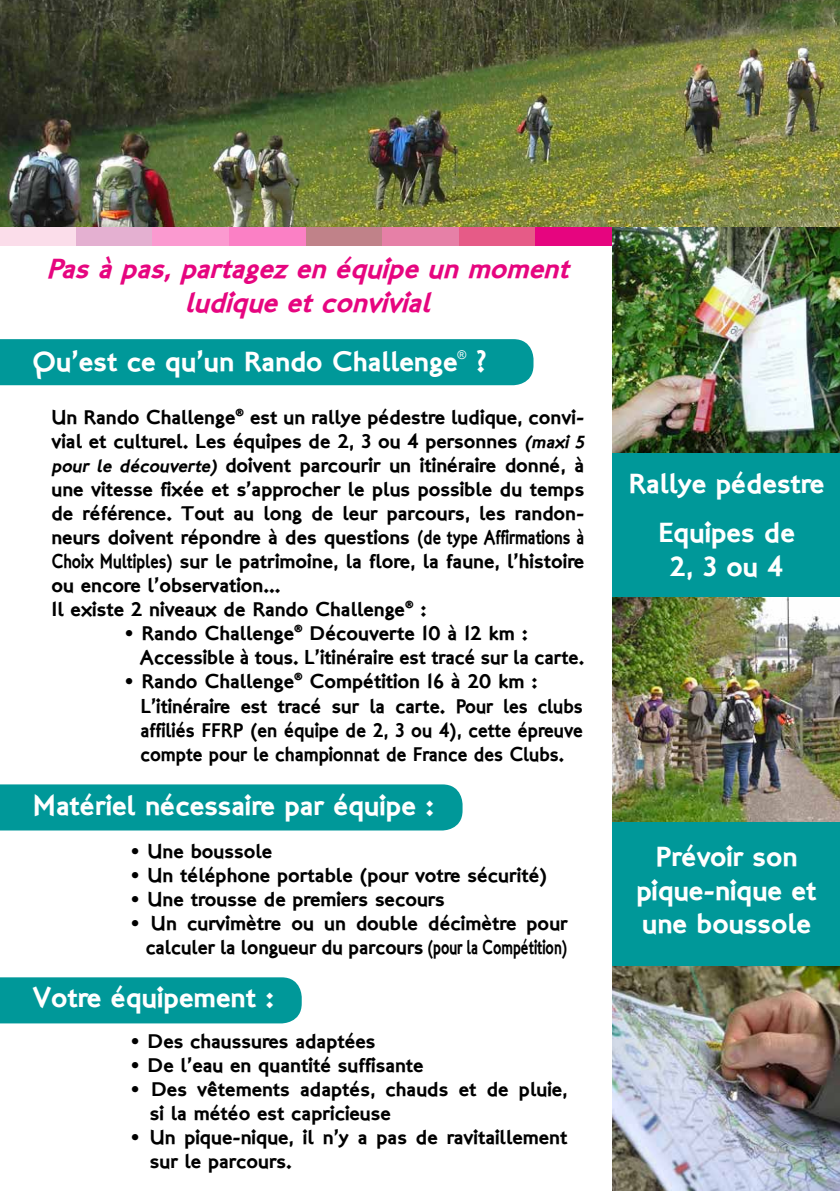
<style>
.page{position:relative;width:840px;height:1191px;background:#fff}
.page>*{position:absolute;margin:0;border:0;box-sizing:border-box;transform-origin:0 0}
.t1{font:28px/33.6px "London Two";color:#fff;text-align:center}
.t2{font:italic 28px/33.6px "London Two";color:#e6057f;text-align:center}
.t3{font:20px/24px "London Two";color:#000}
.t4{font:12px "Arial";color:#fff}
.s1{font-style:italic;font-size:18px}
</style>
<div class="page">
<div style="left:0;top:977px;width:301px;height:46px;background:#009899"></div>
<div style="left:0;top:784px;width:462px;height:46px;background:#009899"></div>
<div style="left:0;top:339px;width:533px;height:46px;background:#009899"></div>
<img style="left:0;top:0;width:839px;height:227px">
<img style="left:612px;top:597px;width:227px;height:225px">
<img style="left:612px;top:965px;width:227px;height:226px">
<img style="left:612px;top:228px;width:227px;height:226px">
<div style="left:612px;top:454px;width:227px;height:143px;background:#009899"></div>
<div style="left:612px;top:822px;width:227px;height:143px;background:#009899"></div>
<div style="left:229px;top:228px;width:76px;height:18px;background:#fb80c5"></div>
<div style="left:305px;top:228px;width:77px;height:18px;background:#c08289"></div>
<div style="left:382px;top:228px;width:77px;height:18px;background:#e680a7"></div>
<div style="left:459px;top:228px;width:76px;height:18px;background:#e65b87"></div>
<div style="left:535px;top:228px;width:77px;height:18px;background:#e6057f"></div>
<div style="left:0;top:228px;width:76px;height:18px;background:#fbddea"></div>
<div style="left:76px;top:228px;width:76px;height:18px;background:#e4b0d1"></div>
<div style="left:152px;top:228px;width:77px;height:18px;background:#fb9ad0"></div>
<h1 class="t2" style="left:46px;top:252px;width:533px">Pasàpas,partagezenéquipeunmoment ludiqueetconvivial</h1>
<h1 class="t1" style="left:32px;top:345px;width:427px">Qu’est ce qu’un Rando Challenge</h1>
<p class="t4" style="left:457px;top:347px;width:10px">®</p>
<h1 class="t1" style="left:475px;top:345px;width:12px">?</h1>
<p class="t3" style="left:51px;top:405px;width:538px">Un Rando Challenge<sup>®</sup> est un rallye pédestre ludique, convi&shy;vial et culturel. Les équipes de 2, 3 ou 4 personnes <span class="s1">(maxi 5 pour le découverte)</span> doivent parcourir un itinéraire donné, à une vitesse fixée et s’approcher le plus possible du temps de référence. Tout au long de leur parcours, les randon&shy;neurs doivent répondre à des questions (de type Affirmations à Choix Multiples) sur le patrimoine, la flore, la faune, l’histoire ou encore l’observation...<br>Il existe 2 niveaux de Rando Challenge<sup>®</sup> :</p>
<p class="t3" style="left:140px;top:621px;width:445px;text-indent:-16px">• Rando Challenge<sup>®</sup> Découverte 10 à 12 km :<br>Accessible à tous. L’itinéraire est tracé sur la carte.</p>
<p class="t3" style="left:123px;top:669px;width:415px">• Rando Challenge<sup>®</sup> Compétition 16 à 20 km :</p>
<p class="t3" style="left:140px;top:694px;width:443px;text-align:justify">L’itinéraire est tracé sur la carte. Pour les clubs affiliés FFRP (en équipe de 2, 3 ou 4), cette épreuve compte pour le championnat de France des Clubs.</p>
<h1 class="t1" style="left:33px;top:789px;width:402px">Matériel nécessaire par équipe :</h1>
<p class="t3" style="left:129px;top:839px;width:144px">• Une boussole</p>
<p class="t3" style="left:129px;top:863px;width:419px">• Un téléphone portable (pour votre sécurité)</p>
<p class="t3" style="left:129px;top:887px;width:316px">• Une trousse de premiers secours</p>
<p class="t3" style="left:129px;top:911px;width:439px;text-align:right">• Un curvimètre ou un double décimètre pour calculer la longueur du parcours (pour la Compétition)</p>
<h1 class="t1" style="left:33px;top:980px;width:243px">Votre équipement :</h1>
<p class="t3" style="left:129px;top:1028px;width:247px">• Des chaussures adaptées</p>
<p class="t3" style="left:129px;top:1052px;width:295px">• De l’eau en quantité suffisante</p>
<p class="t3" style="left:150px;top:1076px;width:419px;text-indent:-20px">• Des vêtements adaptés, chauds et de pluie, si la météo est capricieuse</p>
<p class="t3" style="left:150px;top:1124px;width:419px;text-indent:-20px">• Un pique-nique, il n’y a pas de ravitaillement sur le parcours.</p>
<h1 class="t1" style="left:628px;top:466px;width:197px">Rallye pédestre</h1>
<h1 class="t1" style="left:657px;top:515px;width:138px">Equipes de<br>2, 3 ou 4</h1>
<h1 class="t1" style="left:636px;top:839px;width:181px">Prévoir son pique-nique et une boussole</h1>
</div>
